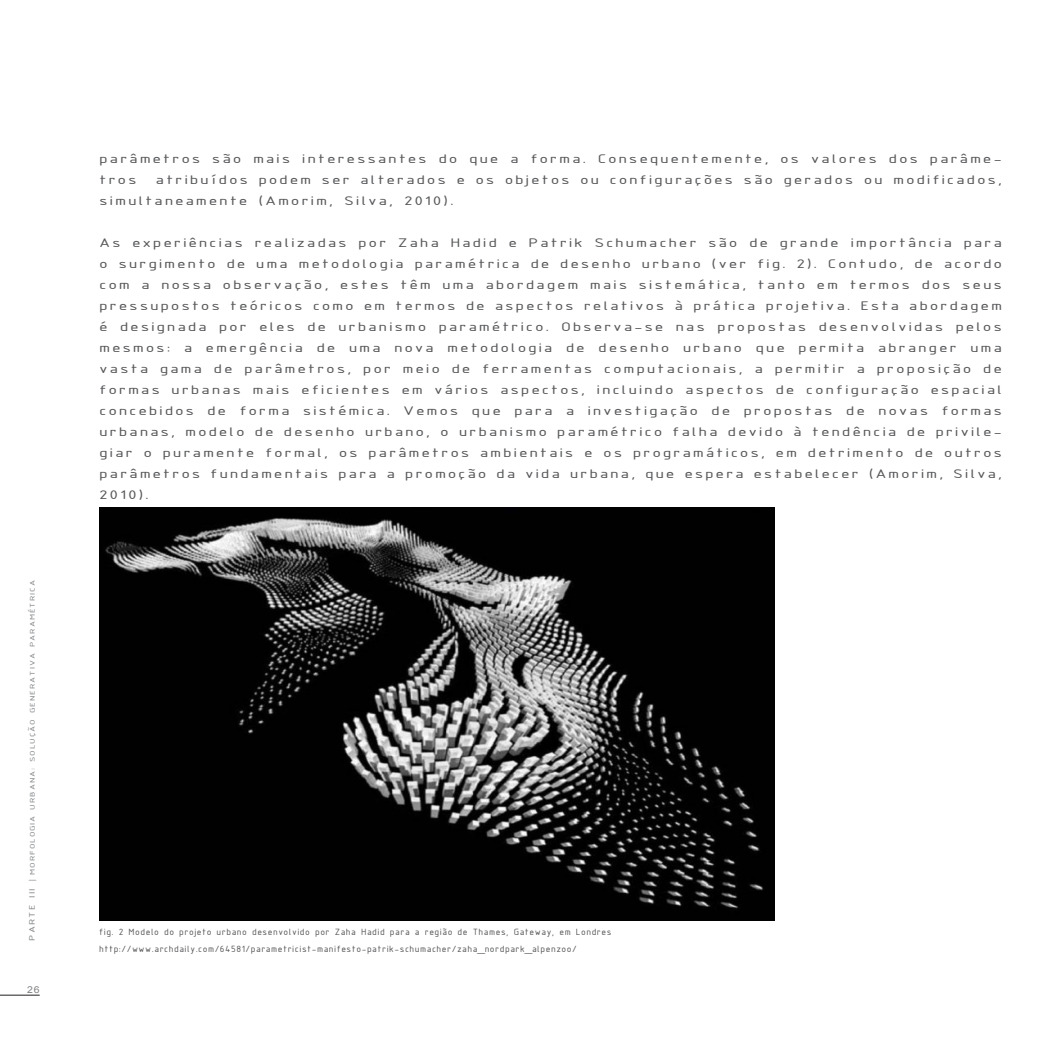
<style>
.page{position:relative;width:1042px;height:1042px;background:#fff}
.page>*{position:absolute;margin:0;border:0;box-sizing:border-box;transform-origin:0 0}
.t1{font:13.47px/21px "ISOCPEUR";letter-spacing:.09em;color:#57585a;scale:1.43 1}
.t2{font:9.8px/16.8px "ISOCPEUR";letter-spacing:.05em;color:#57585a;scale:1.07 1}
.t3{font:9.45px "Arial";color:#808285;scale:1.11 1}
.t4{font:7.35px "ISOCPEUR";letter-spacing:.09em;color:#808285;scale:1.43 1}
.s1{font-size:8.58px}
.s2{font-size:6.12px}
</style>
<div class="page">
<hr style="left:0;top:995px;width:40px;height:1px;background:#231f20">
<img style="left:99px;top:508px;width:675px;height:412px">
<p class="t4" style="left:28px;top:940px;width:253px;rotate:-90deg"><span class="s1">PARTE III</span> <span class="s2">|</span> MORFOLOGIA URBANA: SOLUÇÃO GENERATIVA PARAMÉTRICA</p>
<p class="t3" style="left:27px;top:983px;width:13px">26</p>
<p class="t1" style="left:99px;top:148px;width:633px">parâmetros são mais interessantes do que a forma. Consequentemente, os valores dos parâme&shy;tros</p>
<p class="t1" style="left:99px;top:169px;width:633px;text-indent:56px">atribuídos podem ser alterados e os objetos ou configurações são gerados ou modificados, simultaneamente (Amorim, Silva, 2010).</p>
<p class="t1" style="left:99px;top:232px;width:633px;text-align:justify">As experiências realizadas por Zaha Hadid e Patrik Schumacher são de grande importância para o surgimento de uma metodologia paramétrica de desenho urbano (ver fig. 2). Contudo, de acordo com a nossa observação, estes têm uma abordagem mais sistemática, tanto em termos dos seus pressupostos teóricos como em termos de aspectos relativos à prática projetiva. Esta abordagem é designada por eles de urbanismo paramétrico. Observa-se nas propostas desenvolvidas pelos mesmos: a emergência de uma nova metodologia de desenho urbano que permita abranger uma vasta gama de parâmetros, por meio de ferramentas computacionais, a permitir a proposição de formas urbanas mais eficientes em vários aspectos, incluindo aspectos de configuração espacial concebidos de forma sistémica. Vemos que para a investigação de propostas de novas formas urbanas, modelo de desenho urbano, o urbanismo paramétrico falha devido à tendência de privile&shy;giar o puramente formal, os parâmetros ambientais e os programáticos, em detrimento de outros parâmetros fundamentais para a promoção da vida urbana, que espera estabelecer (Amorim, Silva, 2010).</p>
<p class="t2" style="left:99px;top:923px;width:480px">fig. 2 Modelo do projeto urbano desenvolvido por Zaha Hadid para a região de Thames, Gateway, em Londres http://www.archdaily.com/64581/parametricist-manifesto-patrik-schumacher/zaha_nordpark_alpenzoo/</p>
</div>
